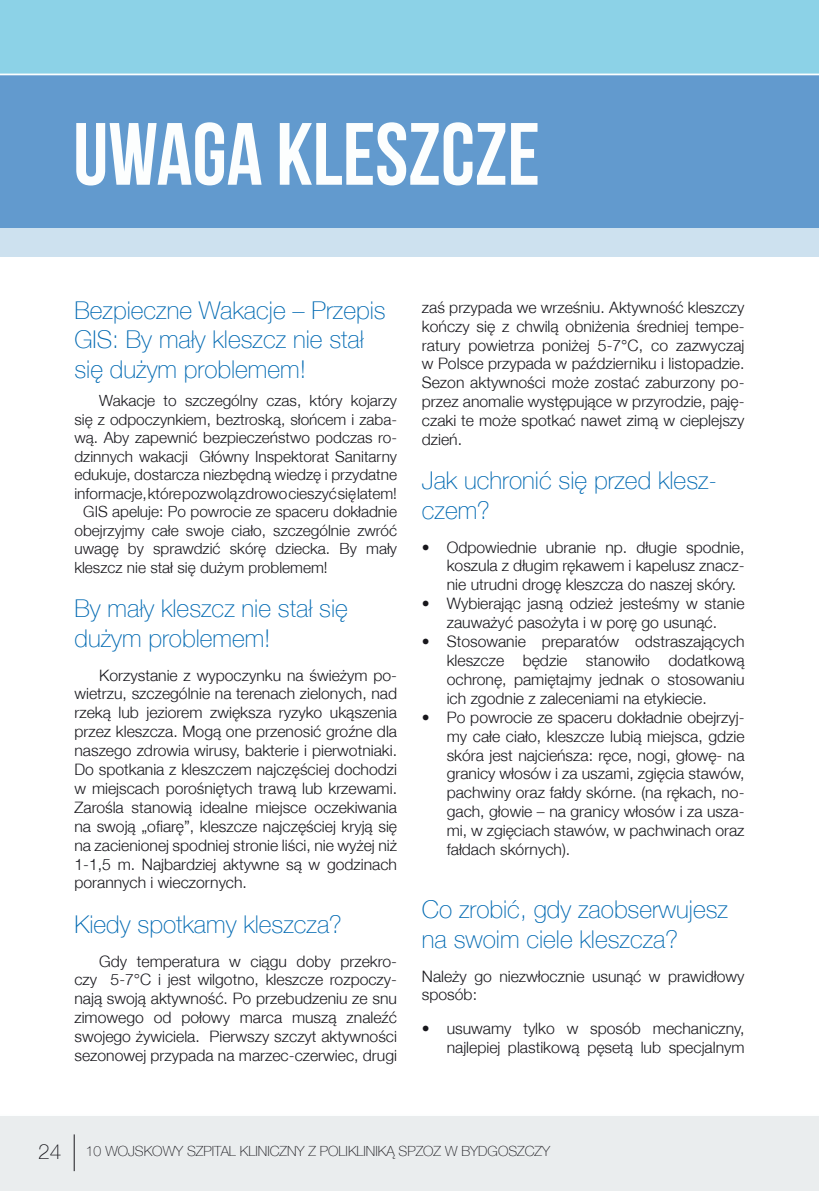
<style>
.page{position:relative;width:819px;height:1191px;background:#fff}
.page>*{position:absolute;margin:0;border:0;box-sizing:border-box;transform-origin:0 0}
.t1{font:88.2px "Bebas Neue";color:#fcfefe}
.t2{font:100 24.5px/29.4px "Helvetica Neue CE";color:#0069b2}
.t3{font:300 15.75px/18.9px "Helvetica Neue CE";color:#18171c;text-align:justify}
.t4{font:300 15.4px "Helvetica Neue CE";color:#18171c}
.t5{font:100 14px "Helvetica Neue CE";color:#18171c}
.s1{font-size:21px}
</style>
<div class="page">
<div style="left:0;top:1116px;width:819px;height:75px;background:#eaedee"></div>
<hr style="left:74px;top:1134px;width:1px;height:37px;background:#18171c">
<div style="left:0;top:0;width:819px;height:74px;background:#8cd2e7"></div>
<div style="left:0;top:74px;width:819px;height:154px;background:#629ace"></div>
<div style="left:0;top:228px;width:819px;height:29px;background:#cde1ef"></div>
<hr style="left:0;top:74px;width:819px;height:1px;background:#fcfefe">
<h1 class="t1" style="left:73px;top:105px;width:468px">UWAGA KLESZCZE</h1>
<h2 class="t2" style="left:74px;top:296px;width:313px">Bezpieczne Wakacje – Przepis<br>GIS: By mały kleszcz nie stał się dużym problemem!</h2>
<p class="t4" style="left:99px;top:391px;width:299px">Wakacje to szczególny czas, który kojarzy</p>
<p class="t4" style="left:74px;top:410px;width:324px">się z odpoczynkiem, beztroską, słońcem i zaba-</p>
<p class="t4" style="left:74px;top:428px;width:324px">wą. Aby zapewnić bezpieczeństwo podczas ro-</p>
<p class="t4" style="left:74px;top:447px;width:324px">dzinnych wakacji Główny Inspektorat Sanitarny</p>
<p class="t4" style="left:74px;top:465px;width:324px">edukuje, dostarcza niezbędną wiedzę i przydatne</p>
<p class="t4" style="left:74px;top:484px;width:324px">informacje, które pozwolą zdrowo cieszyć się latem!</p>
<p class="t4" style="left:83px;top:502px;width:315px">GIS apeluje: Po powrocie ze spaceru dokładnie</p>
<p class="t4" style="left:74px;top:521px;width:324px">obejrzyjmy całe swoje ciało, szczególnie zwróć</p>
<p class="t4" style="left:74px;top:539px;width:324px">uwagę by sprawdzić skórę dziecka. By mały</p>
<p class="t4" style="left:74px;top:558px;width:254px">kleszcz nie stał się dużym problemem!</p>
<h2 class="t2" style="left:74px;top:594px;width:275px">By mały kleszcz nie stał się dużym problemem!</h2>
<p class="t3" style="left:74px;top:665px;width:324px;text-indent:25px">Korzystanie z wypoczynku na świeżym po&shy;wietrzu, szczególnie na terenach zielonych, nad rzeką lub jeziorem zwiększa ryzyko ukąszenia przez kleszcza. Mogą one przenosić groźne dla naszego zdrowia wirusy, bakterie i pierwotniaki.<br>Do spotkania z kleszczem najczęściej dochodzi w miejscach porośniętych trawą lub krzewami.<br>Zarośla stanowią idealne miejsce oczekiwania na swoją „ofiarę”, kleszcze najczęściej kryją się na zacienionej spodniej stronie liści, nie wyżej niż 1-1,5 m. Najbardziej aktywne są w godzinach porannych i wieczornych.</p>
<h2 class="t2" style="left:74px;top:909px;width:269px">Kiedy spotkamy kleszcza?</h2>
<p class="t3" style="left:74px;top:951px;width:324px;text-indent:25px">Gdy temperatura w ciągu doby przekro&shy;czy 5-7°C i jest wilgotno, kleszcze rozpoczy&shy;nają swoją aktywność. Po przebudzeniu ze snu zimowego od połowy marca muszą znaleźć swojego żywiciela. Pierwszy szczyt aktywności sezonowej przypada na marzec-czerwiec, drugi</p>
<p class="t3" style="left:422px;top:298px;width:324px">zaś przypada we wrześniu. Aktywność kleszczy kończy się z chwilą obniżenia średniej tempe&shy;ratury powietrza poniżej 5-7°C, co zazwyczaj w Polsce przypada w październiku i listopadzie.<br>Sezon aktywności może zostać zaburzony po&shy;przez anomalie występujące w przyrodzie, paję&shy;czaki te może spotkać nawet zimą w cieplejszy dzień.</p>
<h2 class="t2" style="left:422px;top:466px;width:297px">Jak uchronić się przed klesz&shy;czem?</h2>
<p class="t3" style="left:446px;top:537px;width:299px;text-indent:-25px">• Odpowiednie ubranie np. długie spodnie, koszula z długim rękawem i kapelusz znacz&shy;nie utrudni drogę kleszcza do naszej skóry.</p>
<p class="t3" style="left:422px;top:594px;width:324px;text-align:center">• Wybierając jasną odzież jesteśmy w stanie zauważyć pasożyta i w porę go usunąć.</p>
<p class="t3" style="left:446px;top:632px;width:299px;text-indent:-25px">• Stosowanie preparatów odstraszających kleszcze będzie stanowiło dodatkową ochronę, pamiętajmy jednak o stosowaniu ich zgodnie z zaleceniami na etykiecie.</p>
<p class="t3" style="left:446px;top:707px;width:299px;text-indent:-25px">• Po powrocie ze spaceru dokładnie obejrzyj&shy;my całe ciało, kleszcze lubią miejsca, gdzie skóra jest najcieńsza: ręce, nogi, głowę- na granicy włosów i za uszami, zgięcia stawów, pachwiny oraz fałdy skórne. (na rękach, no&shy;gach, głowie – na granicy włosów i za usza&shy;mi, w zgięciach stawów, w pachwinach oraz fałdach skórnych).</p>
<h2 class="t2" style="left:422px;top:895px;width:307px">Co zrobić, gdy zaobserwujesz na swoim ciele kleszcza?</h2>
<p class="t3" style="left:422px;top:966px;width:324px">Należy go niezwłocznie usunąć w prawidłowy sposób:</p>
<p class="t3" style="left:422px;top:1019px;width:324px;text-align:right">• usuwamy tylko w sposób mechaniczny, najlepiej plastikową pęsetą lub specjalnym</p>
<p class="t5" style="left:38px;top:1143px;width:513px"><span class="s1">24</span> 10 WOJSKOWY SZPITAL KLINICZNY Z POLIKLINIKĄ SPZOZ W BYDGOSZCZY</p>
</div>
